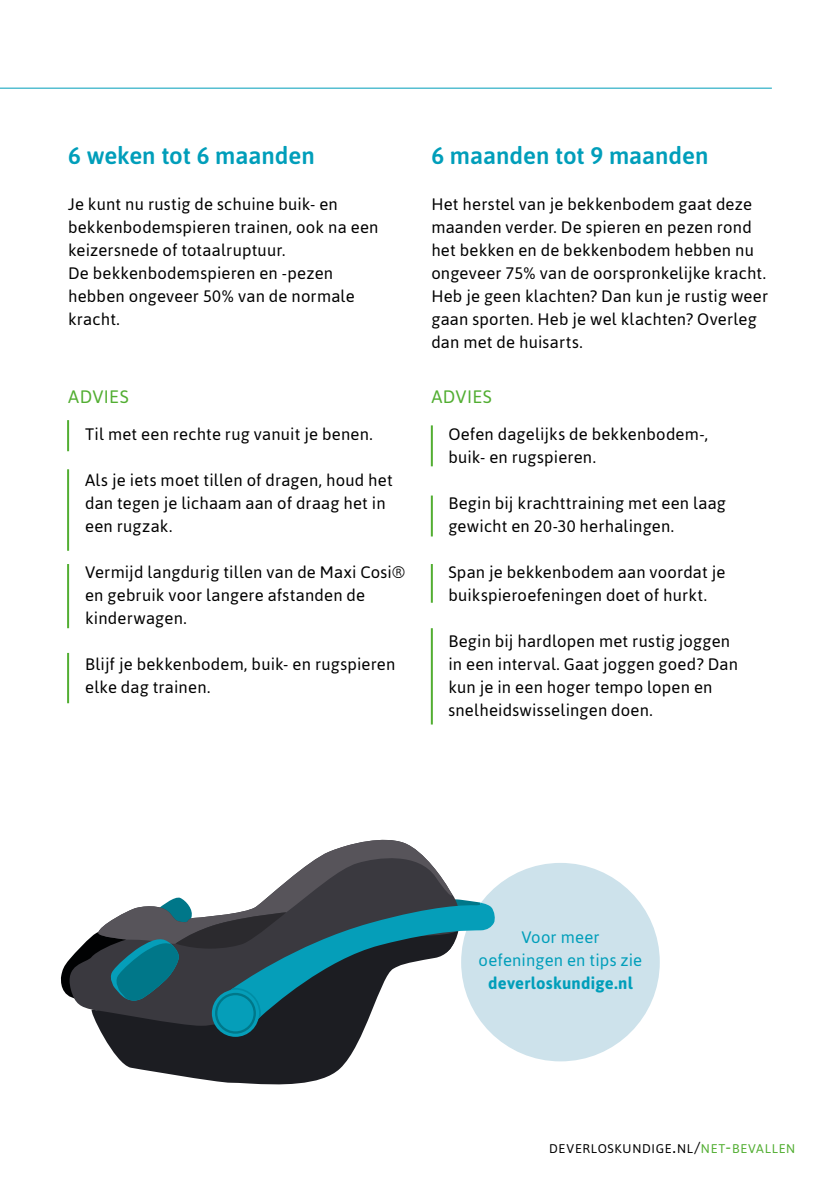
<style>
.page{position:relative;width:840px;height:1191px;background:#fff}
.page>*{position:absolute;margin:0;border:0;box-sizing:border-box;transform-origin:0 0}
.t1{font:500 24px "Asap";letter-spacing:-.005em;color:#009eba}
.t2{font:18px "Asap";letter-spacing:.02em;color:#52ae32}
.t3{font:16.6px/23px "Asap";letter-spacing:.01em;color:#000}
.t4{font:16.6px/23px "Asap";letter-spacing:.01em;color:#009eba;text-align:center}
.t5{font:700 16.6px "Asap";letter-spacing:.015em;color:#009eba}
.t6{font:12.6px "Asap";letter-spacing:.055em;color:#000}
.s1{font-size:18px}
.s2{font-size:16px}
.s3{color:#52ae32}
.s4{font-size:18px;color:#52ae32}
</style>
<div class="page">
<hr style="left:0;top:88px;width:771px;height:1px;background:#009eba">
<div style="left:461px;top:863px;width:198px;height:198px;background:#cde2eb;border-radius:50%"></div>
<hr style="left:430px;top:425px;width:2px;height:41px;background:#52ae32">
<hr style="left:430px;top:495px;width:2px;height:41px;background:#52ae32">
<hr style="left:430px;top:564px;width:2px;height:39px;background:#52ae32">
<hr style="left:430px;top:628px;width:2px;height:96px;background:#52ae32">
<hr style="left:67px;top:420px;width:2px;height:31px;background:#52ae32">
<hr style="left:67px;top:469px;width:2px;height:82px;background:#52ae32">
<hr style="left:67px;top:564px;width:2px;height:64px;background:#52ae32">
<hr style="left:67px;top:653px;width:2px;height:50px;background:#52ae32">
<svg style="left:101px;top:1033px;width:256px;height:52px;fill:#1c1d22"></svg>
<svg style="left:208px;top:903px;width:287px;height:142px"></svg>
<svg style="left:60px;top:840px;width:422px;height:193px"></svg>
<svg style="left:212px;top:989px;width:47px;height:47px"></svg>
<div style="left:216px;top:994px;width:38px;height:38px;background:#059eb9;border-radius:50%"></div>
<div style="left:215px;top:993px;width:41px;height:40px;border:2px solid #007789;border-radius:50%"></div>
<h1 class="t1" style="left:68px;top:146px;width:248px">6 weken tot 6 maanden</h1>
<p class="t3" style="left:68px;top:194px;width:312px">Je kunt nu rustig de schuine buik- en bekken bodemspieren trainen, ook na een keizersnede of totaalruptuur.<br>De bekkenbodemspieren en -pezen hebben ongeveer 50% van de normale kracht.</p>
<h1 class="t1" style="left:431px;top:146px;width:278px">6 maanden tot 9 maanden</h1>
<p class="t3" style="left:431px;top:194px;width:338px">Het herstel van je bekkenbodem gaat deze maanden verder. De spieren en pezen rond het bekken en de bekkenbodem hebben nu ongeveer 75% van de oorspronkelijke kracht.<br>Heb je geen klachten? Dan kun je rustig weer gaan sporten. Heb je wel klachten? Overleg dan met de huisarts.</p>
<p class="t2" style="left:68px;top:389px;width:62px">ADVIES</p>
<p class="t2" style="left:431px;top:389px;width:62px">ADVIES</p>
<p class="t3" style="left:85px;top:424px;width:289px">Til met een rechte rug vanuit je benen.</p>
<p class="t3" style="left:85px;top:470px;width:309px">Als je iets moet tillen of dragen, houd het dan tegen je lichaam aan of draag het in een rugzak.</p>
<p class="t3" style="left:85px;top:562px;width:321px">Vermijd langdurig tillen van de Maxi Cosi® en gebruik voor langere afstanden de kinderwagen.</p>
<p class="t3" style="left:85px;top:654px;width:311px">Blijf je bekkenbodem, buik- en rugspieren elke dag trainen.</p>
<p class="t3" style="left:448px;top:424px;width:261px">Oefen dagelijks de bekkenbodem-, buik- en rugspieren.</p>
<p class="t3" style="left:448px;top:493px;width:279px">Begin bij krachttraining met een laag gewicht en 20-30 herhalingen.</p>
<p class="t3" style="left:448px;top:562px;width:278px">Span je bekkenbodem aan voordat je buikspieroefeningen doet of hurkt.</p>
<p class="t3" style="left:448px;top:631px;width:291px">Begin bij hardlopen met rustig joggen in een interval. Gaat joggen goed? Dan kun je in een hoger tempo lopen en snelheidswisselingen doen.</p>
<p class="t4" style="left:478px;top:926px;width:165px">Voor meer oefeningen en tips zie</p>
<p class="t5" style="left:488px;top:976px;width:146px">deverloskundige.nl</p>
<p class="t6" style="left:549px;top:1141px;width:247px">DEVERLOSKUNDIGE<span class="s1">.</span>NL<span class="s2">/</span><span class="s3">NET</span><span class="s4">-</span><span class="s3">BEVALLEN</span></p>
</div>
